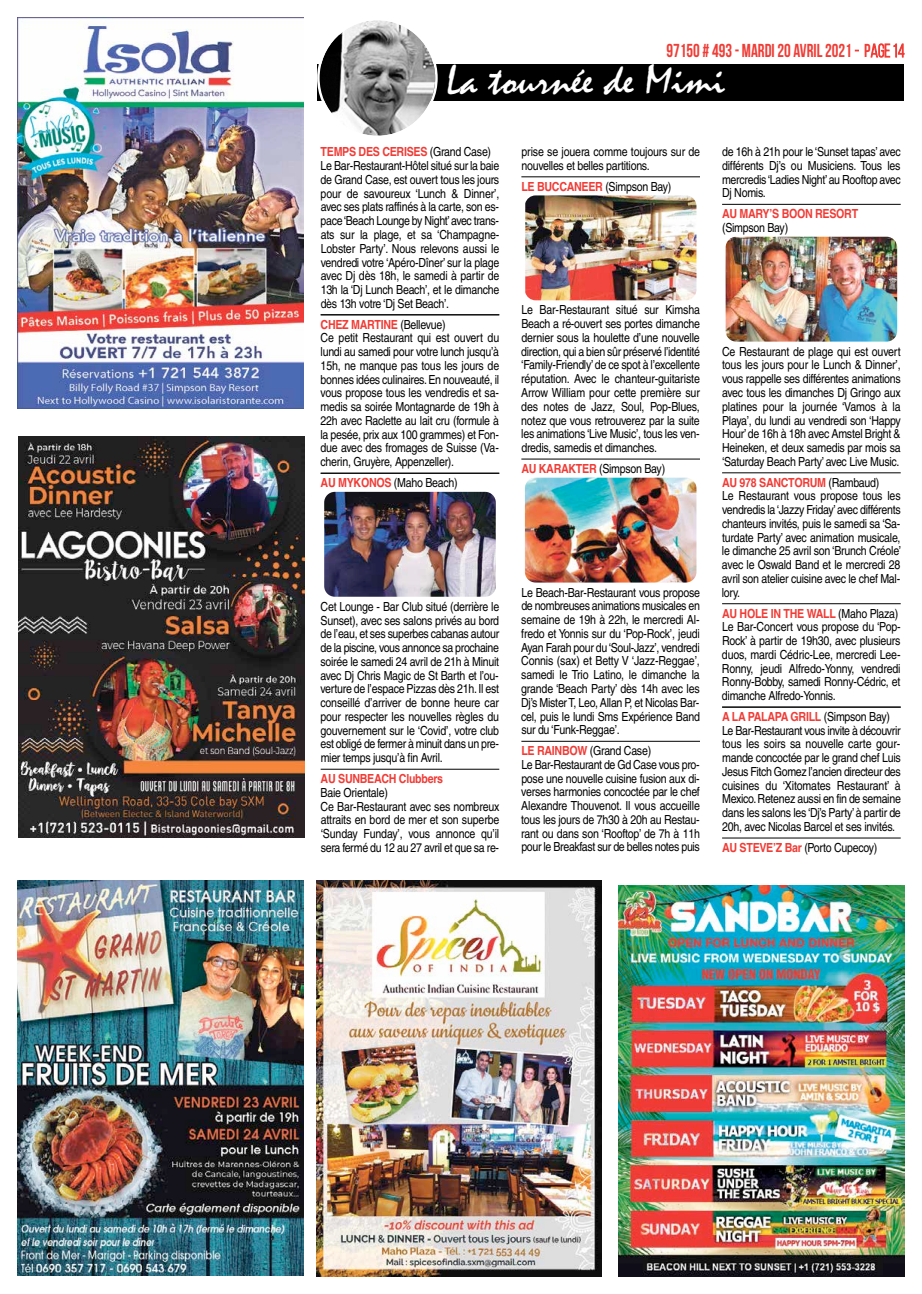
<style>
.page{position:relative;width:922px;height:1294px;background:#fff}
.page>*{position:absolute;margin:0;border:0;box-sizing:border-box;transform-origin:0 0}
.t1{font:42.25px "Mistral";color:#fff;scale:1.07 1}
.t2{font:700 18.75px "Bebas Neue";color:#f03c36;scale:.9 1}
.t3{font:12.5px/13.8px "Helvetica";letter-spacing:-.025em;color:#000;scale:.85 1}
.t4{font:700 12.5px "Helvetica";letter-spacing:-.025em;color:#f03c36;scale:.85 1}
.s1{font-weight:400}
.s2{font-weight:700;color:#f03c36}
</style>
<div class="page">
<div style="left:317px;top:64px;width:587px;height:36px;background:#000"></div>
<svg style="left:317px;top:20px;width:120px;height:116px"></svg>
<svg style="left:870px;top:43px;width:34px;height:15px"></svg>
<img style="left:316px;top:880px;width:285px;height:396px">
<img style="left:19px;top:436px;width:285px;height:401px">
<img style="left:618px;top:885px;width:286px;height:391px">
<img style="left:18px;top:18px;width:285px;height:391px">
<img style="left:18px;top:880px;width:285px;height:395px">
<hr style="left:320px;top:314px;width:179px;height:1px;background:#000">
<hr style="left:320px;top:473px;width:179px;height:1px;background:#000">
<hr style="left:320px;top:769px;width:179px;height:1px;background:#000">
<hr style="left:521px;top:176px;width:178px;height:1px;background:#000">
<hr style="left:521px;top:459px;width:178px;height:1px;background:#000">
<hr style="left:521px;top:741px;width:178px;height:1px;background:#000">
<hr style="left:722px;top:204px;width:178px;height:1px;background:#000">
<hr style="left:722px;top:472px;width:178px;height:1px;background:#000">
<hr style="left:722px;top:603px;width:178px;height:1px;background:#000">
<hr style="left:722px;top:706px;width:178px;height:1px;background:#000">
<hr style="left:722px;top:837px;width:178px;height:1px;background:#000">
<img style="left:525px;top:195px;width:171px;height:105px">
<img style="left:524px;top:477px;width:172px;height:105px">
<img style="left:324px;top:492px;width:171px;height:104px">
<img style="left:725px;top:237px;width:171px;height:104px">
<h2 class="t2" style="left:666px;top:41px;width:266px">97150 # 493- MARDI 20 AVRIL2021 <span class="s1">-</span> P<span class="s1">age14</span></h2>
<h1 class="t1" style="left:446px;top:57px;width:262px">La tournée de Mimi</h1>
<p class="t3" style="left:320px;top:145px;width:212px"><span class="s2">TEMPS DES CERISES</span> (Grand Case)<br>Le Bar-Restaurant-Hôtel situé sur la baie de Grand Case, est ouvert tous les jours pour de savoureux ‘Lunch &amp; Dinner’, avec ses plats raffinés à la carte, son es&shy;pace‘Beach Lounge by Night’avec trans&shy;ats sur la plage, et sa ‘Champagne-Lobster Party’. Nous relevons aussi le vendredi votre ‘Apéro-Dîner’ sur la plage avec Dj dès 18h, le samedi à partir de 13h la ‘Dj Lunch Beach’, et le dimanche dès 13h votre ‘Dj Set Beach’.</p>
<p class="t3" style="left:320px;top:317px;width:212px"><span class="s2">CHEZ MARTINE</span> (Bellevue)<br>Ce petit Restaurant qui est ouvert du lundi au samedi pour votre lunch jusqu’à 15h, ne manque pas tous les jours de bonnes idées culinaires.En nouveauté, il vous propose tous les vendredis et sa&shy;medis sa soirée Montagnarde de 19h à 22h avec Raclette au lait cru (formule à la pesée, prix aux 100 grammes) et Fon&shy;due avec des fromages de Suisse (Va&shy;cherin, Gruyère, Appenzeller).</p>
<p class="t3" style="left:320px;top:476px;width:163px"><span class="s2">AU MYKONOS</span> (Maho Beach)</p>
<p class="t3" style="left:521px;top:145px;width:211px">prise se jouera comme toujours sur de nouvelles et belles partitions.</p>
<p class="t3" style="left:521px;top:179px;width:178px"><span class="s2">LE BUCCANEER</span> (Simpson Bay)</p>
<p class="t3" style="left:521px;top:303px;width:212px;text-align:justify">Le Bar-Restaurant situé sur Kimsha Beach a ré-ouvert ses portes dimanche dernier sous la houlette d’une nouvelle direction, qui a bien sûr préservé l’identité ‘Family-Friendly’de ce spot à l’excellente réputation. Avec le chanteur-guitariste Arrow William pour cette première sur des notes de Jazz, Soul, Pop-Blues, notez que vous retrouverez par la suite les animations ‘Live Music’, tous les ven&shy;dredis, samedis et dimanches.</p>
<p class="t3" style="left:521px;top:461px;width:171px"><span class="s2">AU KARAKTER</span> (Simpson Bay)</p>
<p class="t3" style="left:320px;top:599px;width:212px;text-align:justify">Cet Lounge - Bar Club situé (derrière le Sunset), avec ses salons privés au bord de l’eau, et ses superbes cabanas autour de la piscine, vous annonce sa prochaine soirée le samedi 24 avril de 21h à Minuit avec Dj Chris Magic de St Barth et l’ou&shy;verture de l’espace Pizzas dès 21h.Il est conseillé d’arriver de bonne heure car pour respecter les nouvelles règles du gouvernement sur le ‘Covid’, votre club est obligé de fermer à minuit dans un pre&shy;mier temps jusqu’à fin Avril.</p>
<p class="t4" style="left:320px;top:768px;width:146px">AU SUNBEACH Clubbers</p>
<p class="t3" style="left:320px;top:785px;width:212px">Baie Orientale)<br>Ce Bar-Restaurant avec ses nombreux attraits en bord de mer et son superbe ‘Sunday Funday’, vous annonce qu’il sera fermé du 12 au 27 avril et que sa re-</p>
<p class="t3" style="left:521px;top:585px;width:212px;text-align:justify">Le Beach-Bar-Restaurant vous propose de nombreuses animations musicales en semaine de 19h à 22h, le mercredi Al&shy;fredo et Yonnis sur du ‘Pop-Rock’, jeudi Ayan Farah pour du‘Soul-Jazz’, vendredi Connis (sax) et Betty V ‘Jazz-Reggae’, samedi le Trio Latino, le dimanche la grande ‘Beach Party’ dès 14h avec les Dj’s Mister T, Leo, Allan P, et Nicolas Bar&shy;cel, puis le lundi Sms Expérience Band sur du ‘Funk-Reggae’.</p>
<p class="t3" style="left:521px;top:743px;width:212px"><span class="s2">LE RAINBOW</span> (Grand Case)<br>Le Bar-Restaurant de Gd Case vous pro&shy;pose une nouvelle cuisine fusion aux di&shy;verses harmonies concoctée par le chef Alexandre Thouvenot. Il vous accueille tous les jours de 7h30 à 20h au Restau&shy;rant ou dans son ‘Rooftop’ de 7h à 11h pour le Breakfast sur de belles notes puis</p>
<p class="t3" style="left:721px;top:145px;width:212px;text-align:justify">de 16h à 21h pour le ‘Sunset tapas’ avec différents Dj’s ou Musiciens. Tous les mercredis‘Ladies Night’au Rooftop avec Dj Nomis.</p>
<p class="t4" style="left:722px;top:204px;width:161px">AU MARY’S BOON RESORT</p>
<p class="t3" style="left:722px;top:221px;width:79px">(Simpson Bay)</p>
<p class="t3" style="left:721px;top:344px;width:212px;text-align:justify">Ce Restaurant de plage qui est ouvert tous les jours pour le Lunch &amp; Dinner’, vous rappelle ses différentes animations avec tous les dimanches Dj Gringo aux platines pour la journée ‘Vamos à la Playa’, du lundi au vendredi son ‘Happy Hour’ de 16h à 18h avec Amstel Bright &amp; Heineken, et deux samedis par mois sa ‘Saturday Beach Party’ avec Live Music.</p>
<p class="t3" style="left:721px;top:475px;width:212px"><span class="s2">AU 978 SANCTORUM</span> (Rambaud)<br>Le Restaurant vous propose tous les vendredis la‘Jazzy Friday’avec différents chanteurs invités, puis le samedi sa ‘Sa&shy;turdate Party’ avec animation musicale, le dimanche 25 avril son ‘Brunch Créole’ avec le Oswald Band et le mercredi 28 avril son atelier cuisine avec le chef Mal&shy;lory.</p>
<p class="t3" style="left:721px;top:606px;width:212px"><span class="s2">AU HOLE IN THE WALL</span> (Maho Plaza)<br>Le Bar-Concert vous propose du ‘Pop-Rock’ à partir de 19h30, avec plusieurs duos, mardi Cédric-Lee, mercredi Lee-Ronny, jeudi Alfredo-Yonny, vendredi Ronny-Bobby, samedi Ronny-Cédric, et dimanche Alfredo-Yonnis.</p>
<p class="t3" style="left:722px;top:709px;width:212px"><span class="s2">A LA PALAPA GRILL</span> (Simpson Bay)<br>Le Bar-Restaurant vous invite à découvrir tous les soirs sa nouvelle carte gour&shy;mande concoctée par le grand chef Luis Jesus Fitch Gomez l’ancien directeur des cuisines du ‘Xitomates Restaurant’ à Mexico.Retenez aussi en fin de semaine dans les salons les ‘Dj’s Party’ à partir de 20h, avec Nicolas Barcel et ses invités.</p>
<p class="t3" style="left:722px;top:840px;width:184px"><span class="s2">AU STEVE’Z Bar</span> (Porto Cupecoy)</p>
</div>
